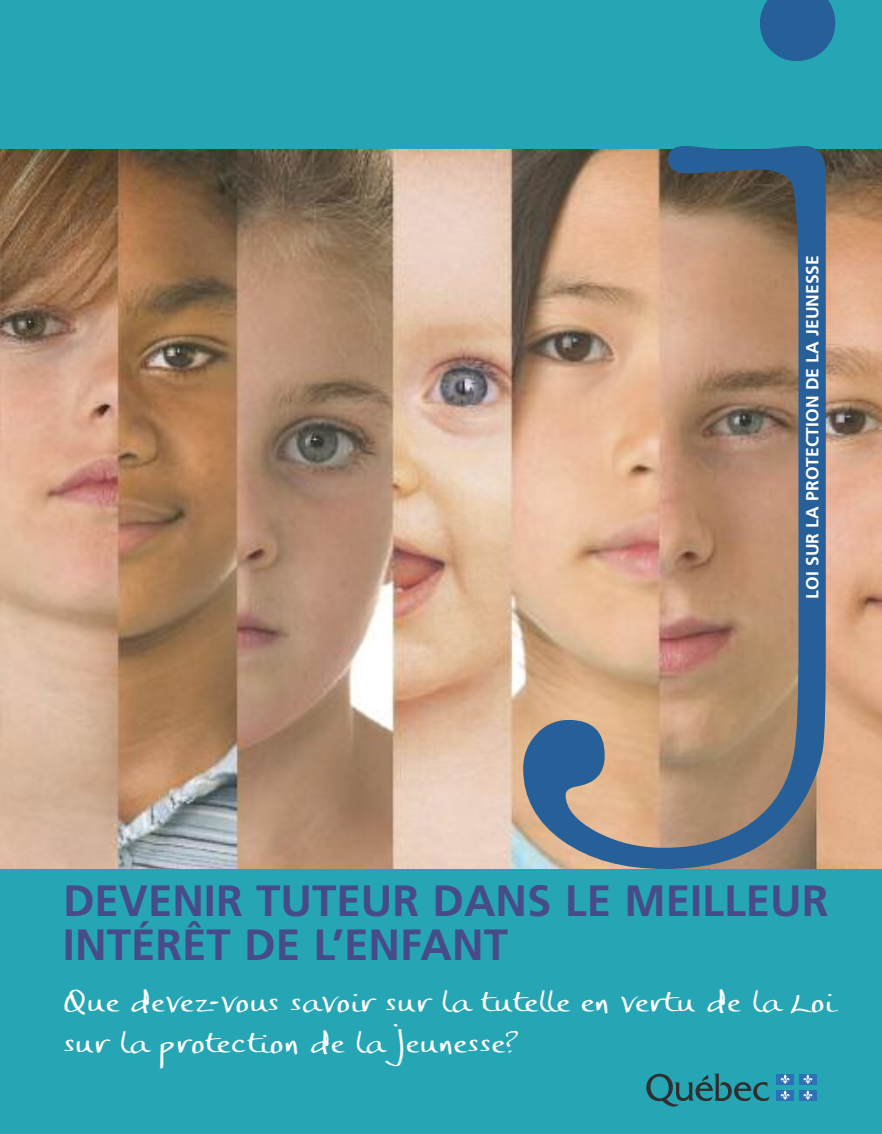
<style>
.page{position:relative;width:882px;height:1134px;background:#26a6b5}
.page>*{position:absolute;margin:0;border:0;box-sizing:border-box;transform-origin:0 0}
.t1{font:700 43.75px/43.8px "Frutiger";color:#474b89}
.t2{font:42px/40.2px "JP Hand Straight";color:#fff}
.t3{font:700 17.5px "Frutiger";color:#fff}
</style>
<div class="page">
<img style="left:0;top:150px;width:882px;height:718px">
<svg style="left:646px;top:1073px;width:124px;height:34px"></svg>
<div style="left:776px;top:1074px;width:18px;height:11px;background:#2e6fb6"></div>
<svg style="left:780px;top:1074px;width:10px;height:10px"></svg>
<div style="left:799px;top:1074px;width:18px;height:11px;background:#2e6fb6"></div>
<svg style="left:803px;top:1074px;width:10px;height:10px"></svg>
<div style="left:776px;top:1090px;width:18px;height:11px;background:#2e6fb6"></div>
<svg style="left:780px;top:1090px;width:10px;height:10px"></svg>
<div style="left:799px;top:1090px;width:18px;height:11px;background:#2e6fb6"></div>
<svg style="left:803px;top:1090px;width:10px;height:10px"></svg>
<svg style="left:523px;top:0;width:312px;height:869px"></svg>
<p class="t3" style="left:805px;top:599px;width:345px;rotate:-90deg">LOI SUR LA PROTECTION DE LA JEUNESSE</p>
<p class="t1" style="left:63px;top:882px;width:767px">DEVENIR TUTEUR DANS LE MEILLEUR<br>INTÉRÊT DE L’ENFANT</p>
<p class="t2" style="left:63px;top:977px;width:773px">Que devez-vous savoir sur la tutelle en vertu de la Loi sur la protection de la jeunesse?</p>
</div>
